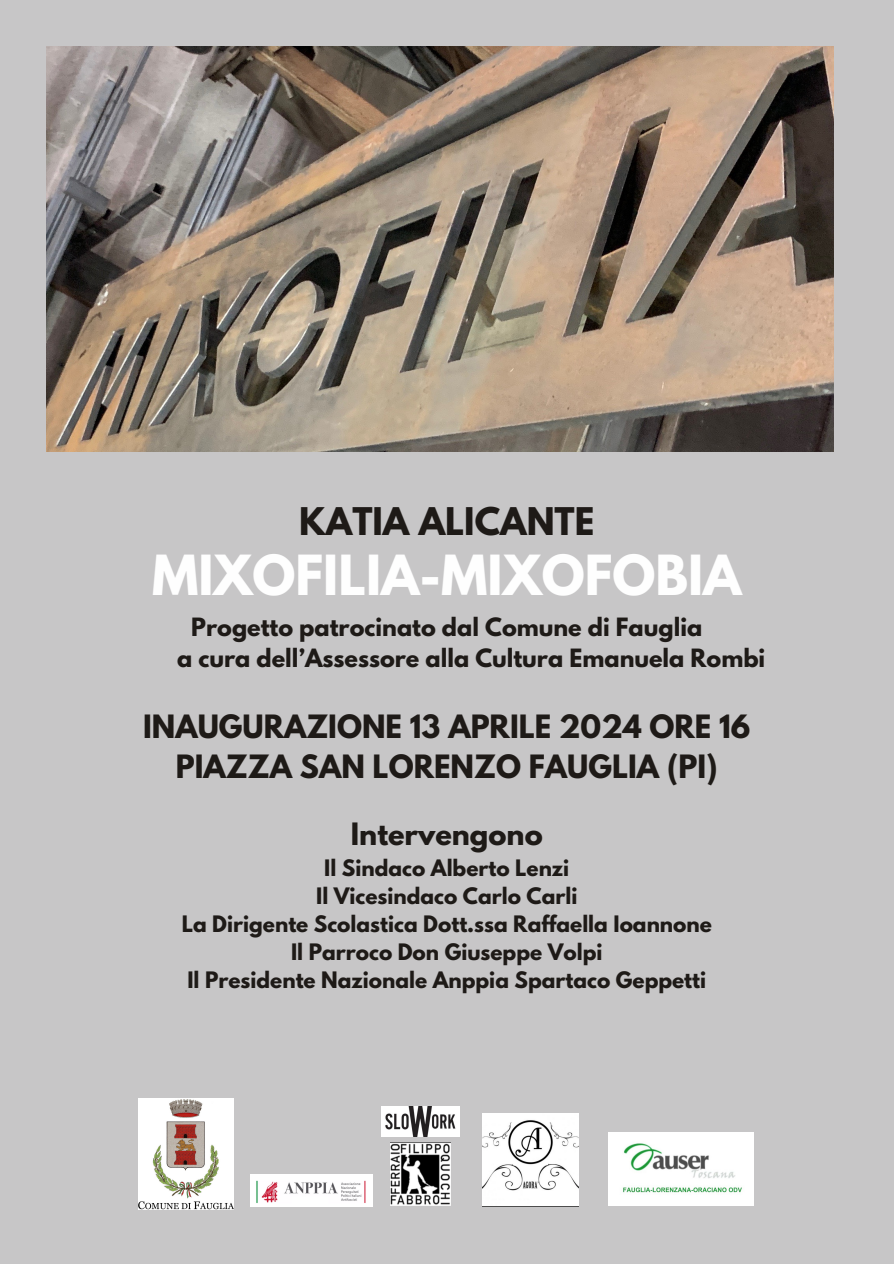
<style>
.page{position:relative;width:894px;height:1264px;background:#fff}
.page>*{position:absolute;margin:0;border:0;box-sizing:border-box;transform-origin:0 0}
.t1{font:700 48.9px "League Spartan";color:#fefefe}
.t2{font:700 33.75px "League Spartan";color:#1e1a17}
.t3{font:700 28.5px/39.8px "League Spartan";color:#1e1a17;text-align:center}
.t4{font:700 27.3px "League Spartan";color:#1e1a17}
.t5{font:700 22.35px/30.9px "League Spartan";color:#1e1a17}
.t6{font:700 20.1px "League Spartan";color:#1e1a17}
</style>
<div class="page">
<div style="left:0;top:0;width:893px;height:1263px;background:#c7c6c7"></div>
<img style="left:46px;top:46px;width:786px;height:405px">
<img style="left:138px;top:1098px;width:95px;height:111px">
<img style="left:390px;top:1142px;width:60px;height:63px">
<img style="left:482px;top:1113px;width:96px;height:93px">
<img style="left:381px;top:1106px;width:78px;height:30px">
<img style="left:608px;top:1132px;width:145px;height:73px">
<img style="left:251px;top:1174px;width:121px;height:32px">
<p class="t2" style="left:299px;top:504px;width:296px">KATIA ALICANTE</p>
<p class="t1" style="left:152px;top:551px;width:591px">MIXOFILIA-MIXOFOBIA</p>
<p class="t5" style="left:177px;top:614px;width:589px;text-indent:14px">Progetto patrocinato dal Comune di Fauglia<br>a cura dell’Assessore alla Cultura Emanuela Rombi</p>
<p class="t3" style="left:143px;top:710px;width:609px">INAUGURAZIONE 13 APRILE 2024 ORE 16<br>PIAZZA SAN LORENZO FAUGLIA (PI)</p>
<p class="t4" style="left:351px;top:820px;width:193px">Intervengono</p>
<p class="t6" style="left:324px;top:858px;width:246px">Il Sindaco Alberto Lenzi</p>
<p class="t6" style="left:316px;top:886px;width:263px">Il Vicesindaco Carlo Carli</p>
<p class="t6" style="left:182px;top:914px;width:531px">La Dirigente Scolastica Dott.ssa Raffaella Ioannone</p>
<p class="t6" style="left:291px;top:942px;width:313px">Il Parroco Don Giuseppe Volpi</p>
<p class="t6" style="left:187px;top:970px;width:520px">Il Presidente Nazionale Anppia Spartaco Geppetti</p>
</div>
